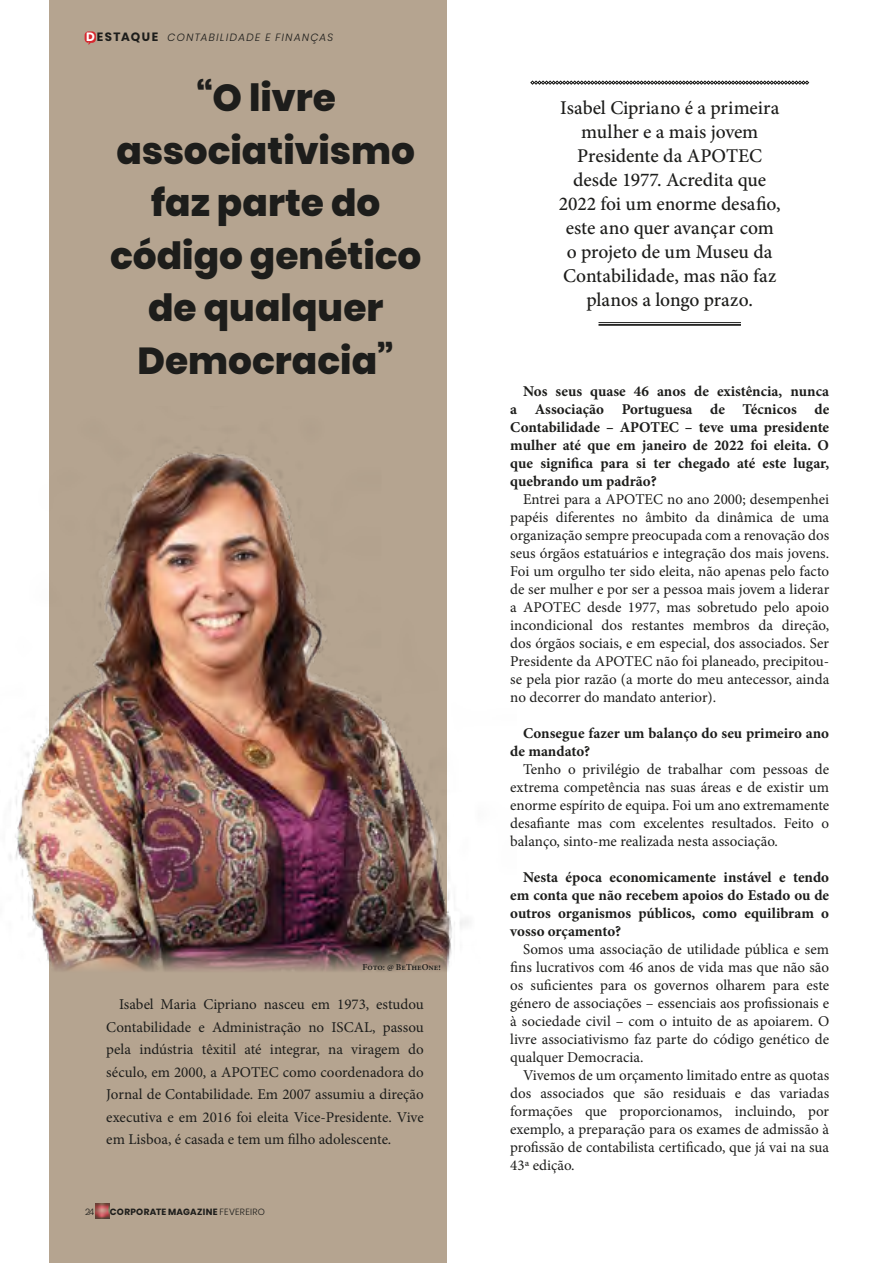
<style>
.page{position:relative;width:893px;height:1263px;background:#fff}
.page>*{position:absolute;margin:0;border:0;box-sizing:border-box;transform-origin:0 0}
.t1{font:800 37.5px "Poppins";color:#1d1d1b}
.t2{font:500 19.5px/24px "Minion Pro";letter-spacing:-.005em;color:#1d1d1b;text-align:center}
.t3{font:15px/18px "Minion Pro";color:#1d1d1b;text-align:justify}
.t4{font:700 15px/18px "Minion Pro";color:#1d1d1b;text-align:justify}
.TEXTO{font:italic 300 10.5px "Poppins";letter-spacing:.12em;color:#1d1d1b}
.t5{font:700 9px "Poppins";letter-spacing:.035em;color:#1d1d1b}
.t6{font:600 9px "Minion Pro";color:#1d1d1b}
.t7{font:300 9px "Poppins";color:#1d1d1b}
.s1{font-weight:700;font-style:normal;font-size:12px;color:#fff}
.s2{font-weight:700;font-style:normal;font-size:12px}
.s3{font-weight:300}
</style>
<div class="page">
<div style="left:49px;top:0;width:397px;height:1263px;background:#b5a490"></div>
<img style="left:95px;top:1203px;width:15px;height:15px">
<svg style="left:85px;top:31px;width:11px;height:14px"></svg>
<img style="left:9px;top:407px;width:460px;height:565px">
<svg style="left:530px;top:81px;width:279px;height:4px"></svg>
<hr style="left:598px;top:322px;width:143px;height:1px;background:#1d1d1b">
<hr style="left:598px;top:324px;width:143px;height:2px;background:#1d1d1b">
<p class="TEXTO" style="left:86px;top:31px;width:249px"><span class="s1">D</span><span class="s2">ESTAQUE</span> CONTABILIDADE E FINANÇAS</p>
<p class="t1" style="left:196px;top:76px;width:142px">“O livre</p>
<p class="t1" style="left:117px;top:129px;width:300px">associativismo</p>
<p class="t1" style="left:151px;top:181px;width:231px">faz parte do</p>
<p class="t1" style="left:110px;top:234px;width:313px">código genético</p>
<p class="t1" style="left:148px;top:286px;width:237px">de qualquer</p>
<p class="t1" style="left:137px;top:339px;width:258px">Democracia”</p>
<p class="t6" style="left:362px;top:960px;width:80px">Foto: @ BeTheOne!</p>
<p class="t3" style="left:106px;top:993px;width:319px;line-height:22.5px;text-indent:13px">Isabel Maria Cipriano nasceu em 1973, estudou Contabilidade e Administração no ISCAL, passou pela indústria têxitil até integrar, na viragem do século, em 2000, a APOTEC como coordenadora do Jornal de Contabilidade. Em 2007 assumiu a direção executiva e em 2016 foi eleita Vice-Presidente. Vive em Lisboa, é casada e tem um filho adolescente.</p>
<p class="t7" style="left:85px;top:1206px;width:11px">24</p>
<p class="t5" style="left:110px;top:1206px;width:157px">CORPORATE MAGAZINE <span class="s3">FEVEREIRO</span></p>
<p class="t2" style="left:559px;top:96px;width:224px">Isabel Cipriano é a primeira mulher e a mais jovem<br>Presidente da APOTEC desde 1977. Acredita que<br>2022 foi um enorme desafio, este ano quer avançar com o projeto de um Museu da<br>Contabilidade, mas não faz planos a longo prazo.</p>
<p class="t4" style="left:510px;top:382px;width:320px;text-indent:13px">Nos seus quase 46 anos de existência, nunca a Associação Portuguesa de Técnicos de Contabilidade – APOTEC – teve uma presidente mulher até que em janeiro de 2022 foi eleita. O que significa para si ter chegado até este lugar, quebrando um padrão?</p>
<p class="t3" style="left:510px;top:490px;width:320px;text-indent:13px">Entrei para a APOTEC no ano 2000; desempenhei papéis diferentes no âmbito da dinâmica de uma organização sempre preocupada com a renovação dos seus órgãos estatuários e integração dos mais jovens.<br>Foi um orgulho ter sido eleita, não apenas pelo facto de ser mulher e por ser a pessoa mais jovem a liderar a APOTEC desde 1977, mas sobretudo pelo apoio incondicional dos restantes membros da direção, dos órgãos sociais, e em especial, dos associados. Ser Presidente da APOTEC não foi planeado, precipitou&shy;se pela pior razão (a morte do meu antecessor, ainda no decorrer do mandato anterior).</p>
<p class="t4" style="left:510px;top:724px;width:320px;text-indent:13px">Consegue fazer um balanço do seu primeiro ano de mandato?</p>
<p class="t3" style="left:510px;top:760px;width:320px;text-indent:13px">Tenho o privilégio de trabalhar com pessoas de extrema competência nas suas áreas e de existir um enorme espírito de equipa. Foi um ano extremamente desafiante mas com excelentes resultados. Feito o balanço, sinto-me realizada nesta associação.</p>
<p class="t4" style="left:510px;top:868px;width:320px;text-indent:13px">Nesta época economicamente instável e tendo em conta que não recebem apoios do Estado ou de outros organismos públicos, como equilibram o vosso orçamento?</p>
<p class="t3" style="left:510px;top:940px;width:320px;text-indent:13px">Somos uma associação de utilidade pública e sem fins lucrativos com 46 anos de vida mas que não são os suficientes para os governos olharem para este género de associações – essenciais aos profissionais e à sociedade civil – com o intuito de as apoiarem. O livre associativismo faz parte do código genético de qualquer Democracia.</p>
<p class="t3" style="left:510px;top:1066px;width:320px;text-indent:13px">Vivemos de um orçamento limitado entre as quotas dos associados que são residuais e das variadas formações que proporcionamos, incluindo, por exemplo, a preparação para os exames de admissão à profissão de contabilista certificado, que já vai na sua 43ª edição.</p>
</div>
